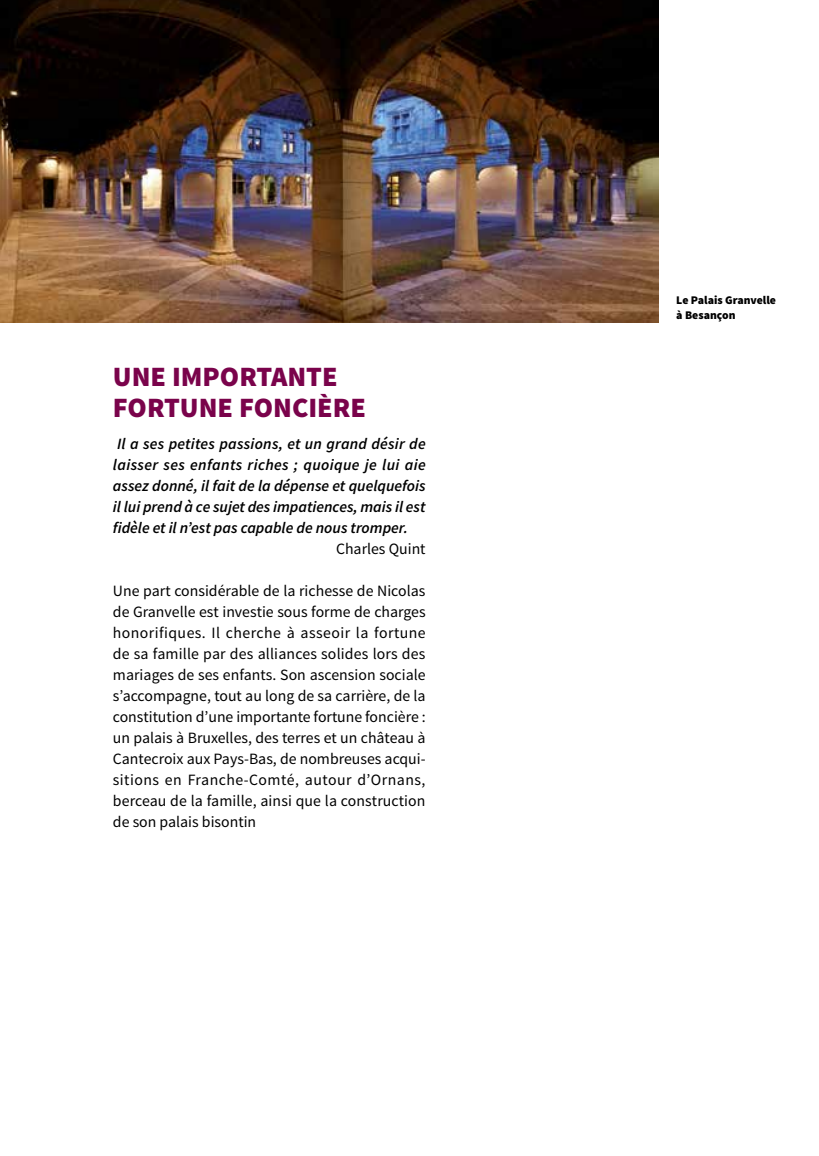
<style>
.page{position:relative;width:819px;height:1156px;background:#fff}
.page>*{position:absolute;margin:0;border:0;box-sizing:border-box;transform-origin:0 0}
.t1{font:900 28px/31.5px "Source Sans Pro";color:#7a034b}
.t2{font:15.75px/21px "Source Sans Pro";color:#000;text-align:justify}
.t3{font:italic 600 15.75px/21px "Source Sans Pro";color:#000;text-align:justify}
.t4{font:900 11.72px/15.8px "Source Sans Pro";color:#000}
</style>
<div class="page">
<img style="left:0;top:0;width:659px;height:323px">
<h1 class="t1" style="left:113px;top:362px;width:255px">UNE IMPORTANTE<br>FORTUNE FONCIÈRE</h1>
<p class="t3" style="left:113px;top:433px;width:314px">Il a ses petites passions, et un grand désir de laisser ses enfants riches ; quoique je lui aie assez donné, il fait de la dépense et quelquefois il lui prend à ce sujet des impatiences, mais il est fidèle et il n’est pas capable de nous tromper.</p>
<p class="t2" style="left:336px;top:538px;width:91px">Charles Quint</p>
<p class="t2" style="left:113px;top:580px;width:314px">Une part considérable de la richesse de Nicolas de Granvelle est investie sous forme de charges honorifiques. Il cherche à asseoir la fortune de sa famille par des alliances solides lors des mariages de ses enfants. Son ascension sociale s’accompagne, tout au long de sa carrière, de la constitution d’une importante fortune foncière : un palais à Bruxelles, des terres et un château à Cantecroix aux Pays-Bas, de nombreuses acqui&shy;sitions en Franche-Comté, autour d’Ornans, berceau de la famille, ainsi que la construction de son palais bisontin</p>
<p class="t4" style="left:676px;top:292px;width:101px">Le Palais Granvelle à Besançon</p>
</div>
